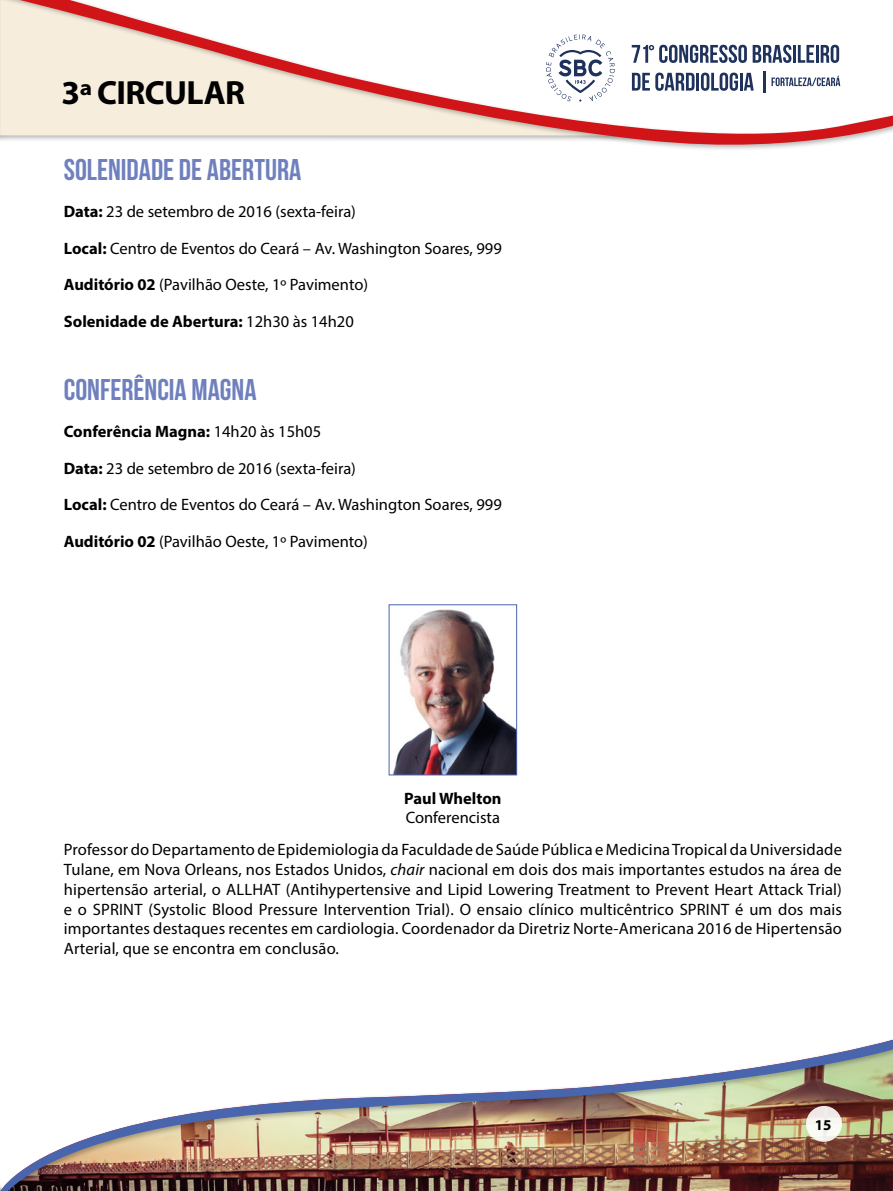
<style>
.page{position:relative;width:893px;height:1191px;background:#fff}
.page>*{position:absolute;margin:0;border:0;box-sizing:border-box;transform-origin:0 0}
.t1{font:700 33.6px "Myriad Pro";letter-spacing:-.02em;color:#000}
.t2{font:30px "Bebas Neue";color:#6f80be}
.t3{font:16.5px/19.8px "Myriad Pro";color:#000;text-align:center}
.t4{font:700 16.5px "Myriad Pro";color:#000}
.t5{font:700 15px "Myriad Pro";color:#000}
.s1{font-weight:700}
.s2{font-weight:400}
.s3{font-style:italic}
</style>
<div class="page">
<svg style="left:0;top:0;width:893px;height:150px"></svg>
<img style="left:0;top:1039px;width:893px;height:152px">
<div style="left:806px;top:1106px;width:36px;height:35px;background:linear-gradient(to right,#f5f2ef,#f6f4ef);border-radius:50%"></div>
<svg style="left:753px;top:45px;width:38px;height:18px"></svg>
<hr style="left:793px;top:45px;width:3px;height:18px;background:#1e325c">
<svg style="left:798px;top:45px;width:16px;height:18px"></svg>
<hr style="left:816px;top:45px;width:3px;height:18px;background:#1e325c">
<svg style="left:821px;top:45px;width:18px;height:18px"></svg>
<svg style="left:632px;top:73px;width:62px;height:18px"></svg>
<hr style="left:696px;top:73px;width:3px;height:18px;background:#1e325c">
<svg style="left:701px;top:73px;width:37px;height:18px"></svg>
<hr style="left:740px;top:73px;width:3px;height:18px;background:#1e325c">
<svg style="left:744px;top:73px;width:10px;height:18px"></svg>
<hr style="left:763px;top:71px;width:2px;height:21px;background:#1e325c">
<svg style="left:771px;top:76px;width:69px;height:10px"></svg>
<svg style="left:632px;top:45px;width:115px;height:18px"></svg>
<svg style="left:546px;top:34px;width:69px;height:68px"></svg>
<img style="left:393px;top:609px;width:122px;height:164px">
<div style="left:389px;top:604px;width:128px;height:171px;border:1px solid #4865ae"></div>
<h1 class="t1" style="left:62px;top:70px;width:185px">3ª CIRCULAR</h1>
<h2 class="t2" style="left:64px;top:153px;width:239px">SOLENIDADE DE ABERTURA</h2>
<p class="t3" style="left:64px;top:201px;width:294px"><span class="s1">Data:</span> 23 de setembro de 2016 (sexta-feira)</p>
<p class="t3" style="left:64px;top:238px;width:440px"><span class="s1">Local:</span> Centro de Eventos do Ceará – Av. Washington Soares, 999</p>
<p class="t3" style="left:64px;top:275px;width:306px"><span class="s1">Auditório 02</span> (Pavilhão Oeste, 1º Pavimento)</p>
<p class="t4" style="left:64px;top:311px;width:292px">Solenidade de Abertura: <span class="s2">12h30 às 14h20</span></p>
<h2 class="t2" style="left:64px;top:373px;width:194px">CONFERÊNCIA MAGNA</h2>
<p class="t4" style="left:64px;top:420px;width:259px">Conferência Magna: <span class="s2">14h20 às 15h05</span></p>
<p class="t3" style="left:64px;top:458px;width:294px"><span class="s1">Data:</span> 23 de setembro de 2016 (sexta-feira)</p>
<p class="t3" style="left:64px;top:495px;width:440px"><span class="s1">Local:</span> Centro de Eventos do Ceará – Av. Washington Soares, 999</p>
<p class="t3" style="left:64px;top:531px;width:306px"><span class="s1">Auditório 02</span> (Pavilhão Oeste, 1º Pavimento)</p>
<p class="t4" style="left:404px;top:787px;width:99px">Paul Whelton</p>
<p class="t3" style="left:64px;top:802px;width:780px;line-height:31.7px">Conferencista<br>Professor do Departamento de Epidemiologia da Faculdade de Saúde Pública e Medicina Tropical da Universidade</p>
<p class="t3" style="left:64px;top:859px;width:780px;text-align:justify">Tulane, em Nova Orleans, nos Estados Unidos, <span class="s3">chair</span> nacional em dois dos mais importantes estudos na área de hipertensão arterial, o ALLHAT (Antihypertensive and Lipid Lowering Treatment to Prevent Heart Attack Trial) e o SPRINT (Systolic Blood Pressure Intervention Trial). O ensaio clínico multicêntrico SPRINT é um dos mais importantes destaques recentes em cardiologia. Coordenador da Diretriz Norte-Americana 2016 de Hipertensão Arterial, que se encontra em conclusão.</p>
<p class="t5" style="left:815px;top:1114px;width:18px">15</p>
</div>
